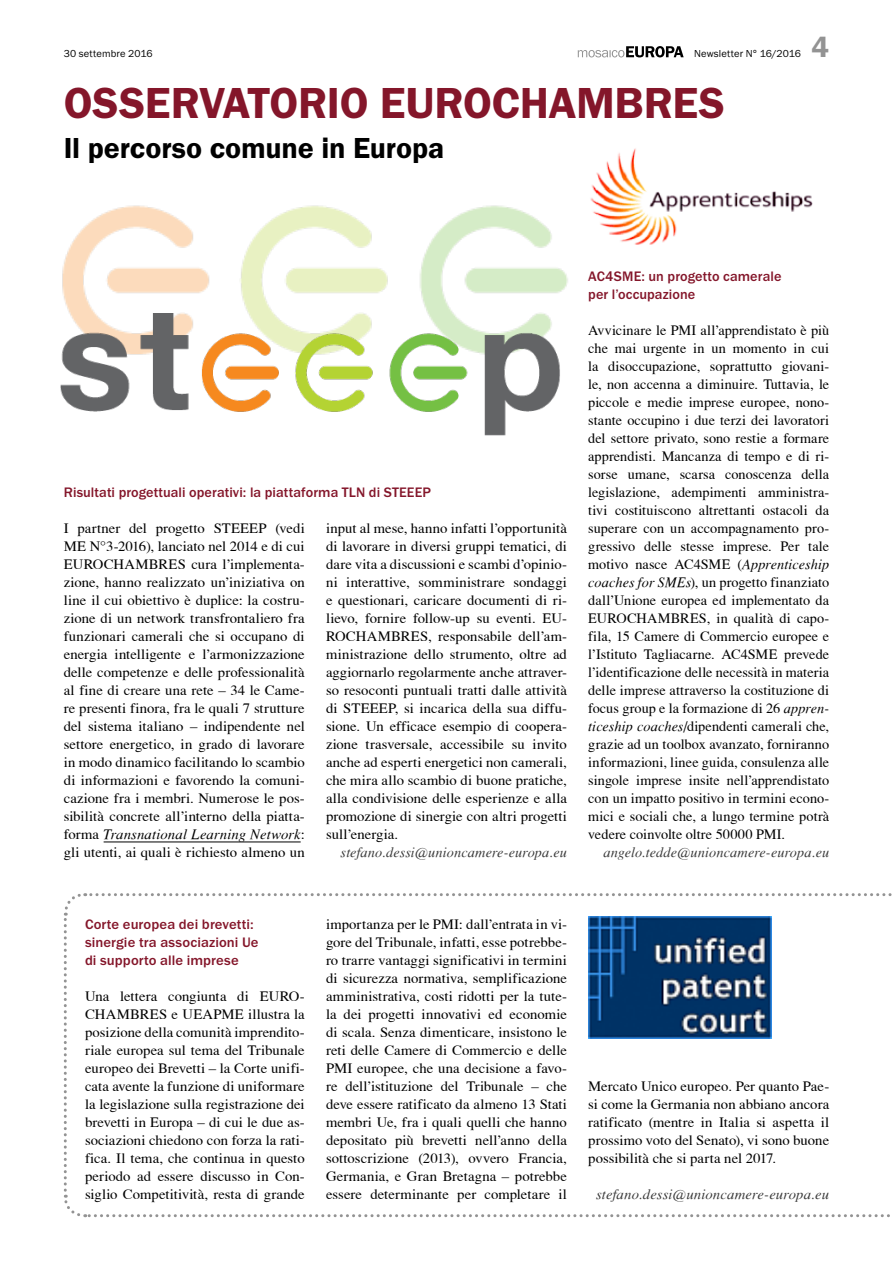
<style>
.page{position:relative;width:893px;height:1263px;background:#fff}
.page>*{position:absolute;margin:0;border:0;box-sizing:border-box;transform-origin:0 0}
.t1{font:600 45px "Franklin Gothic Itc T";letter-spacing:-.005em;color:#84162a}
.t2{font:600 30px "Franklin Gothic Itc T";letter-spacing:-.005em;color:#000}
.t3{font:600 30px "Franklin Gothic Itc T";color:#939393}
.t4{font:14.25px/18px "T Acc LAD";letter-spacing:.005em;color:#000;text-align:justify}
.t5{font:500 14.25px/18px "Franklin Gothic Itc T";letter-spacing:.005em;color:#84162a}
.t6{font:14.25px "T Acc LAD Italic";letter-spacing:.005em;color:#393939}
.t7{font:14.25px "T Acc LAD Italic";letter-spacing:.01em;color:#000}
.t8{font:10.5px "Franklin Gothic Itc T";letter-spacing:.01em;color:#000}
.s1{font-family:"T Acc LAD"}
.s2{font-family:"T Acc LAD Italic"}
</style>
<div class="page">
<svg style="left:578px;top:46px;width:106px;height:11px"></svg>
<img style="left:590px;top:148px;width:223px;height:97px">
<img style="left:60px;top:205px;width:508px;height:187px">
<hr style="left:104px;top:842px;width:197px;height:1px;background:#000">
<svg style="left:63px;top:893px;width:829px;height:325px"></svg>
<img style="left:588px;top:916px;width:183px;height:123px">
<img style="left:61px;top:314px;width:506px;height:122px">
<p class="t8" style="left:64px;top:48px;width:90px">30 settembre 2016</p>
<p class="t8" style="left:694px;top:48px;width:108px">Newsletter N° 16/2016</p>
<h1 class="t1" style="left:64px;top:77px;width:663px">OSSERVATORIO EUROCHAMBRES</h1>
<h2 class="t2" style="left:64px;top:131px;width:382px">Il percorso comune in Europa</h2>
<h2 class="t3" style="left:812px;top:30px;width:19px">4</h2>
<p class="t5" style="left:64px;top:483px;width:369px">Risultati progettuali operativi: la piattaforma TLN di STEEEP</p>
<p class="t4" style="left:64px;top:519px;width:242px">I partner del progetto STEEEP (vedi ME N°3-2016), lanciato nel 2014 e di cui EUROCHAMBRES cura l’implementa&shy;zione, hanno realizzato un’iniziativa on line il cui obiettivo è duplice: la costru&shy;zione di un network transfrontaliero fra funzionari camerali che si occupano di energia intelligente e l’armonizzazione delle competenze e delle professionalità al fine di creare una rete – 34 le Came&shy;re presenti finora, fra le quali 7 strutture del sistema italiano – indipendente nel settore energetico, in grado di lavorare in modo dinamico facilitando lo scambio di informazioni e favorendo la comuni&shy;cazione fra i membri. Numerose le pos&shy;sibilità concrete all’interno della piatta-</p>
<p class="t7" style="left:64px;top:826px;width:242px"><span class="s1">forma</span> Transnational Learning Network<span class="s1">:</span></p>
<p class="t4" style="left:64px;top:843px;width:242px">gli utenti, ai quali è richiesto almeno un</p>
<p class="t4" style="left:326px;top:519px;width:242px">input al mese, hanno infatti l’opportunità di lavorare in diversi gruppi tematici, di dare vita a discussioni e scambi d’opinio&shy;ni interattive, somministrare sondaggi e questionari, caricare documenti di ri&shy;lievo, fornire follow-up su eventi. EU-ROCHAMBRES, responsabile dell’am&shy;ministrazione dello strumento, oltre ad aggiornarlo regolarmente anche attraver&shy;so resoconti puntuali tratti dalle attività di STEEEP, si incarica della sua diffu&shy;sione. Un efficace esempio di coopera&shy;zione trasversale, accessibile su invito anche ad esperti energetici non camerali, che mira allo scambio di buone pratiche, alla condivisione delle esperienze e alla promozione di sinergie con altri progetti sull’energia.</p>
<p class="t6" style="left:341px;top:844px;width:228px">stefano.dessi@unioncamere-europa.eu</p>
<p class="t5" style="left:588px;top:267px;width:195px">AC4SME: un progetto camerale per l’occupazione</p>
<p class="t4" style="left:588px;top:321px;width:242px">Avvicinare le PMI all’apprendistato è più che mai urgente in un momento in cui la disoccupazione, soprattutto giovani&shy;le, non accenna a diminuire. Tuttavia, le piccole e medie imprese europee, nono&shy;stante occupino i due terzi dei lavoratori del settore privato, sono restie a formare apprendisti. Mancanza di tempo e di ri&shy;sorse umane, scarsa conoscenza della legislazione, adempimenti amministra&shy;tivi costituiscono altrettanti ostacoli da superare con un accompagnamento pro&shy;gressivo delle stesse imprese. Per tale motivo nasce AC4SME (<span class="s2">Apprenticeship coaches for SMEs</span>), un progetto finanziato dall’Unione europea ed implementato da EUROCHAMBRES, in qualità di capo&shy;fila, 15 Camere di Commercio europee e l’Istituto Tagliacarne. AC4SME prevede l’identificazione delle necessità in materia delle imprese attraverso la costituzione di focus group e la formazione di 26 <span class="s2">appren&shy;ticeship coaches</span>/dipendenti camerali che, grazie ad un toolbox avanzato, forniranno informazioni, linee guida, consulenza alle singole imprese insite nell’apprendistato con un impatto positivo in termini econo&shy;mici e sociali che, a lungo termine potrà vedere coinvolte oltre 50000 PMI.</p>
<p class="t6" style="left:604px;top:844px;width:227px">angelo.tedde@unioncamere-europa.eu</p>
<p class="t5" style="left:85px;top:915px;width:175px">Corte europea dei brevetti: sinergie tra associazioni Ue di supporto alle imprese</p>
<p class="t4" style="left:85px;top:987px;width:221px">Una lettera congiunta di EURO-CHAMBRES e UEAPME illustra la posizione della comunità imprendito&shy;riale europea sul tema del Tribunale europeo dei Brevetti – la Corte unifi&shy;cata avente la funzione di uniformare la legislazione sulla registrazione dei brevetti in Europa – di cui le due as&shy;sociazioni chiedono con forza la rati&shy;fica. Il tema, che continua in questo periodo ad essere discusso in Con&shy;siglio Competitività, resta di grande</p>
<p class="t4" style="left:326px;top:915px;width:242px">importanza per le PMI: dall’entrata in vi&shy;gore del Tribunale, infatti, esse potrebbe&shy;ro trarre vantaggi significativi in termini di sicurezza normativa, semplificazione amministrativa, costi ridotti per la tute&shy;la dei progetti innovativi ed economie di scala. Senza dimenticare, insistono le reti delle Camere di Commercio e delle PMI europee, che una decisione a favo&shy;re dell’istituzione del Tribunale – che deve essere ratificato da almeno 13 Stati membri Ue, fra i quali quelli che hanno depositato più brevetti nell’anno della sottoscrizione (2013), ovvero Francia, Germania, e Gran Bretagna – potrebbe essere determinante per completare il</p>
<p class="t4" style="left:588px;top:1077px;width:242px">Mercato Unico europeo. Per quanto Pae&shy;si come la Germania non abbiano ancora ratificato (mentre in Italia si aspetta il prossimo voto del Senato), vi sono buone possibilità che si parta nel 2017.</p>
<p class="t6" style="left:596px;top:1186px;width:235px">stefano.dessi@unioncamere-europa.eu</p>
</div>
